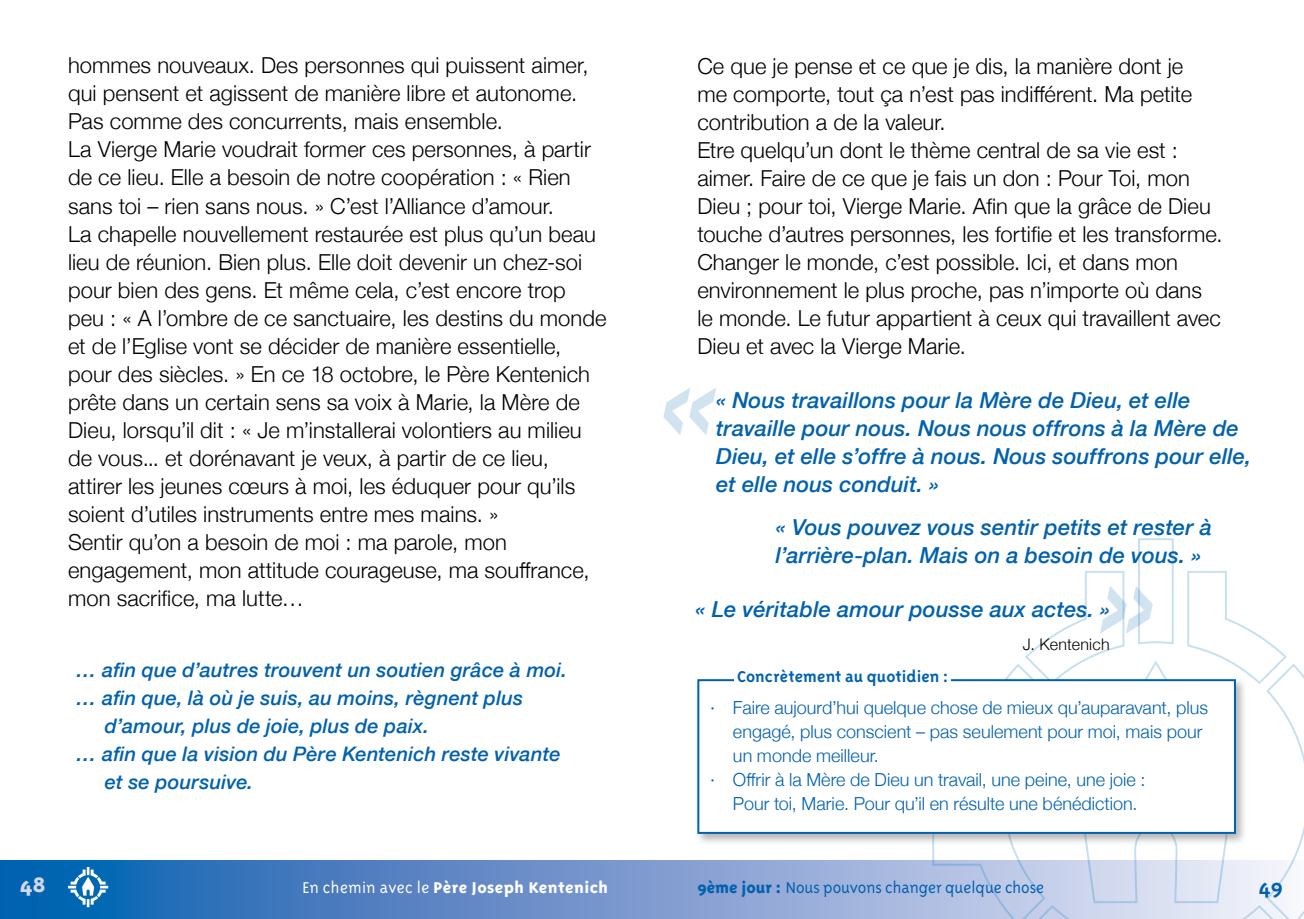
<style>
.page{position:relative;width:1304px;height:919px;background:#fff}
.page>*{position:absolute;margin:0;border:0;box-sizing:border-box;transform-origin:0 0}
.t1{font:800 24px "Triplex Sans OT";color:#d1d8ee}
.t2{font:700 24px "Triplex Sans OT";color:#0061af}
.t3{font:300 22px/28px "Helvetica Neue";letter-spacing:.005em;color:#000}
.t4{font:italic 500 22px/28px "Helvetica Neue";letter-spacing:.005em;color:#0061af}
.t5{font:italic 500 20px "Helvetica Neue";letter-spacing:.01em;color:#0061af}
.t6{font:300 18px "Helvetica Neue";color:#0061af}
.t7{font:300 18px "Triplex Sans OT";color:#0061af}
.t8{font:800 18px "Triplex Sans OT";letter-spacing:.025em;color:#fff}
.t9{font:700 18px "Triplex Sans OT";letter-spacing:.005em;color:#0061af}
.t10{font:300 16px "Helvetica Neue";letter-spacing:.015em;color:#000}
.s1{font-weight:300}
.s2{font-weight:800}
</style>
<div class="page">
<svg style="left:0;top:860px;width:900px;height:58px;background:#5b89c5"></svg>
<svg style="left:68px;top:866px;width:40px;height:41px"></svg>
<div style="left:694px;top:676px;width:554px;height:170px;background:#000;opacity:.3"></div>
<div style="left:697px;top:679px;width:539px;height:154px;background:#fff;border:2px solid #0061af"></div>
<div style="left:734px;top:667px;width:216px;height:21px;background:#fff"></div>
<svg style="left:900px;top:538px;width:404px;height:380px"></svg>
<svg style="left:663px;top:388px;width:53px;height:47px"></svg>
<p class="t3" style="left:68px;top:50px;width:540px">hommes nouveaux. Des personnes qui puissent aimer, qui pensent et agissent de manière libre et autonome.<br>Pas comme des concurrents, mais ensemble.<br>La Vierge Marie voudrait former ces personnes, à partir de ce lieu. Elle a besoin de notre coopération : « Rien sans toi – rien sans nous. » C’est l’Alliance d’amour.<br>La chapelle nouvellement restaurée est plus qu’un beau lieu de réunion. Bien plus. Elle doit devenir un chez-soi pour bien des gens. Et même cela, c’est encore trop peu : « A l’ombre de ce sanctuaire, les destins du monde et de l’Eglise vont se décider de manière essentielle, pour des siècles. » En ce 18 octobre, le Père Kentenich prête dans un certain sens sa voix à Marie, la Mère de Dieu, lorsqu’il dit : « Je m’installerai volontiers au milieu de vous... et dorénavant je veux, à partir de ce lieu, attirer les jeunes cœurs à moi, les éduquer pour qu’ils soient d’utiles instruments entre mes mains. »<br>Sentir qu’on a besoin de moi : ma parole, mon engagement, mon attitude courageuse, ma souffrance, mon sacrifice, ma lutte…</p>
<p class="t3" style="left:697px;top:50px;width:527px">Ce que je pense et ce que je dis, la manière dont je<br>me comporte, tout ça n’est pas indifférent. Ma petite contribution a de la valeur.<br>Etre quelqu’un dont le thème central de sa vie est : aimer. Faire de ce que je fais un don : Pour Toi, mon Dieu ; pour toi, Vierge Marie. Afin que la grâce de Dieu touche d’autres personnes, les fortifie et les transforme.<br>Changer le monde, c’est possible. Ici, et dans mon environnement le plus proche, pas n’importe où dans le monde. Le futur appartient à ceux qui travaillent avec Dieu et avec la Vierge Marie.</p>
<p class="t4" style="left:716px;top:384px;width:537px">« Nous travaillons pour la Mère de Dieu, et elle travaille pour nous. Nous nous offrons à la Mère de Dieu, et elle s’offre à nous. Nous souffrons pour elle, et elle nous conduit. »</p>
<p class="t4" style="left:776px;top:511px;width:438px">« Vous pouvez vous sentir petits et rester à l’arrière-plan. Mais on a besoin de vous. »</p>
<p class="t4" style="left:695px;top:594px;width:416px">« Le véritable amour pousse aux actes. »</p>
<p class="t5" style="left:77px;top:652px;width:492px">… afin que d’autres trouvent un soutien grâce à moi.</p>
<p class="t5" style="left:77px;top:680px;width:448px">… afin que, là où je suis, au moins, règnent plus</p>
<p class="t5" style="left:105px;top:708px;width:326px">d’amour, plus de joie, plus de paix.</p>
<p class="t5" style="left:77px;top:736px;width:485px">… afin que la vision du Père Kentenich reste vivante</p>
<p class="t5" style="left:105px;top:764px;width:150px">et se poursuive.</p>
<p class="t9" style="left:737px;top:666px;width:212px">Concrètement au quotidien :</p>
<p class="t10" style="left:1023px;top:631px;width:88px">J. Kentenich</p>
<p class="t6" style="left:710px;top:693px;width:499px">· Faire aujourd’hui quelque chose de mieux qu’auparavant, plus</p>
<p class="t6" style="left:733px;top:717px;width:471px">engagé, plus conscient – pas seulement pour moi, mais pour</p>
<p class="t6" style="left:733px;top:741px;width:147px">un monde meilleur.</p>
<p class="t6" style="left:710px;top:765px;width:437px">· Offrir à la Mère de Dieu un travail, une peine, une joie :</p>
<p class="t6" style="left:733px;top:789px;width:406px">Pour toi, Marie. Pour qu’il en résulte une bénédiction.</p>
<p class="t1" style="left:20px;top:870px;width:27px">48</p>
<p class="t8" style="left:302px;top:877px;width:307px"><span class="s1">En chemin avec le</span> Père Joseph Kentenich</p>
<p class="t2" style="left:1259px;top:872px;width:26px">49</p>
<p class="t7" style="left:697px;top:877px;width:348px"><span class="s2">9ème jour :</span> Nous pouvons changer quelque chose</p>
</div>
